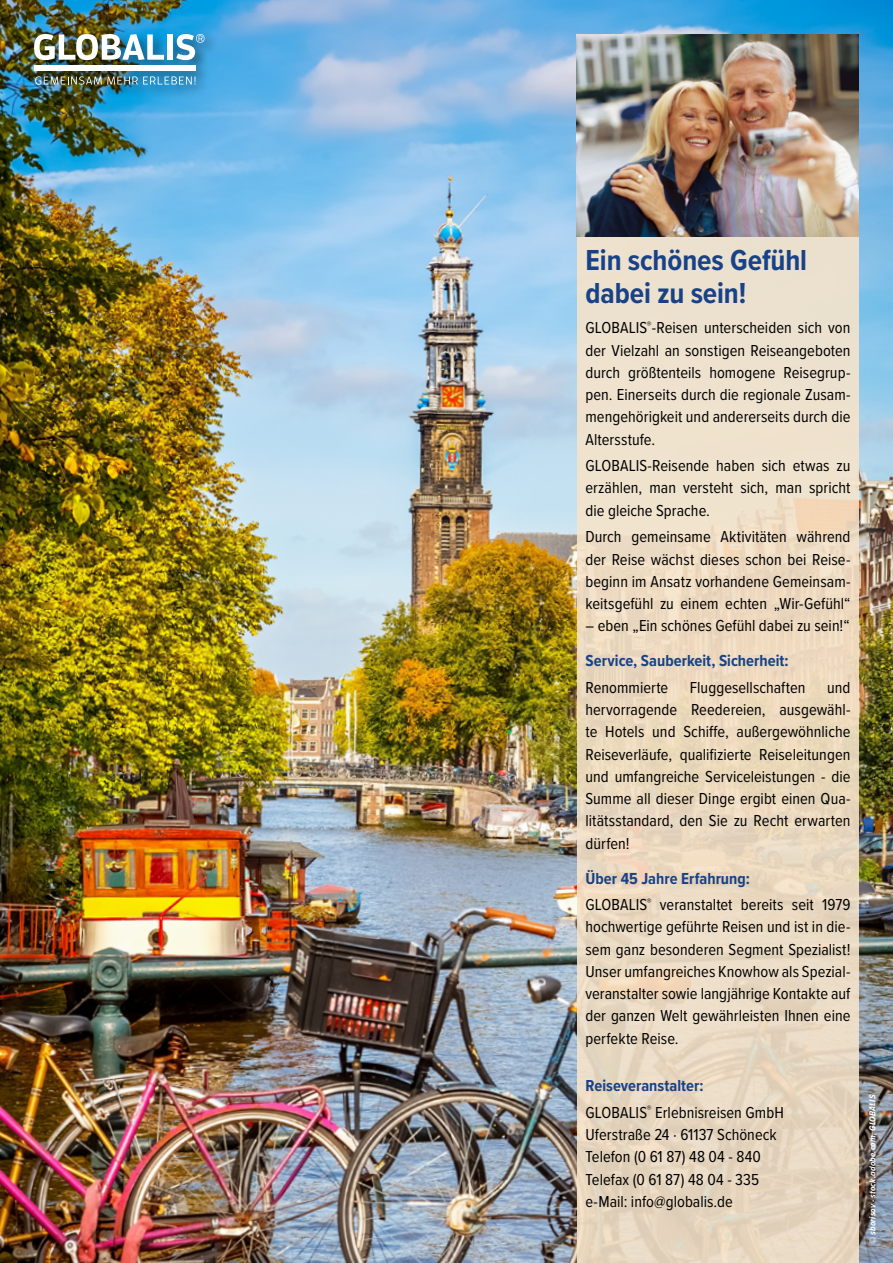
<style>
.page{position:relative;width:893px;height:1263px;background:#fff}
.page>*{position:absolute;margin:0;border:0;box-sizing:border-box;transform-origin:0 0}
.t1{font:700 30px/32.2px "Proxima Nova Cond";letter-spacing:-.005em;color:#184287}
.t2{font:16.5px/22.2px "Proxima Nova Cond";color:#000;text-align:justify}
.t3{font:700 16.5px "Proxima Nova Cond";color:#184287}
.t4{font:italic 700 9px "Proxima Nova Cond";letter-spacing:.02em;color:#fff}
.s1{font-weight:700;color:#184287}
</style>
<div class="page">
<img style="left:0;top:0;width:893px;height:1263px">
<div style="left:577px;top:34px;width:282px;height:1229px;background:linear-gradient(to right,#ecdcc5,#ebdbc3)"></div>
<img style="left:577px;top:34px;width:282px;height:203px">
<div style="left:30px;top:31px;width:189px;height:69px;background:#000;opacity:.5"></div>
<img style="left:34px;top:34px;width:130px;height:26px">
<div style="left:167px;top:34px;width:6px;height:26px;background:#fff"></div>
<svg style="left:176px;top:34px;width:28px;height:26px"></svg>
<div style="left:34px;top:66px;width:162px;height:5px;background:#fff"></div>
<svg style="left:35px;top:76px;width:161px;height:9px"></svg>
<h1 class="t1" style="left:585px;top:244px;width:223px">Ein schönes Gefühl dabei zu sein!</h1>
<p class="t2" style="left:585px;top:316px;width:266px">GLOBALIS<sup>®</sup>-Reisen unterscheiden sich von der Vielzahl an sonstigen Reiseangeboten durch größtenteils homogene Reisegrup&shy;pen. Einerseits durch die regionale Zusam&shy;mengehörigkeit und andererseits durch die Altersstufe.</p>
<p class="t2" style="left:585px;top:454px;width:266px">GLOBALIS-Reisende haben sich etwas zu erzählen, man versteht sich, man spricht die gleiche Sprache.</p>
<p class="t2" style="left:585px;top:525px;width:266px">Durch gemeinsame Aktivitäten während der Reise wächst dieses schon bei Reise&shy;beginn im Ansatz vorhandene Gemeinsam&shy;keitsgefühl zu einem echten „Wir-Gefühl“</p>
<p class="t2" style="left:585px;top:614px;width:266px">– eben „Ein schönes Gefühl dabei zu sein!“</p>
<p class="t3" style="left:585px;top:649px;width:205px">Service, Sauberkeit, Sicherheit:</p>
<p class="t2" style="left:585px;top:675px;width:84px">Renommierte</p>
<p class="t2" style="left:690px;top:675px;width:117px">Fluggesellschaften</p>
<p class="t2" style="left:585px;top:675px;width:266px;text-indent:242px">und hervorragende Reedereien, ausgewähl&shy;te Hotels und Schiffe, außergewöhnliche Reiseverläufe, qualifizierte Reiseleitungen und umfangreiche Serviceleistungen - die Summe all dieser Dinge ergibt einen Qua&shy;litätsstandard, den Sie zu Recht erwarten dürfen!</p>
<p class="t2" style="left:585px;top:864px;width:266px;line-height:26.4px"><span class="s1">Über 45 Jahre Erfahrung:<br></span>GLOBALIS<sup>®</sup> veranstaltet bereits seit 1979</p>
<p class="t2" style="left:585px;top:915px;width:266px">hochwertige geführte Reisen und ist in die&shy;sem ganz besonderen Segment Spezialist!<br>Unser umfangreiches Knowhow als Spezial&shy;veranstalter sowie langjährige Kontakte auf der ganzen Welt gewährleisten Ihnen eine perfekte Reise.</p>
<p class="t2" style="left:585px;top:1072px;width:200px;line-height:26.5px"><span class="s1">Reiseveranstalter:<br></span>GLOBALIS<sup>®</sup> Erlebnisreisen GmbH</p>
<p class="t2" style="left:585px;top:1123px;width:193px;text-align:left">Uferstraße 24 · 61137 Schöneck<br>Telefon (0 61 87) 48 04 - 840<br>Telefax (0 61 87) 48 04 - 335 e-Mail: info@globalis.de</p>
<p class="t4" style="left:866px;top:1244px;width:151px;rotate:-90deg">© sborisov - stock.adobe.com, GLOBALIS</p>
</div>
